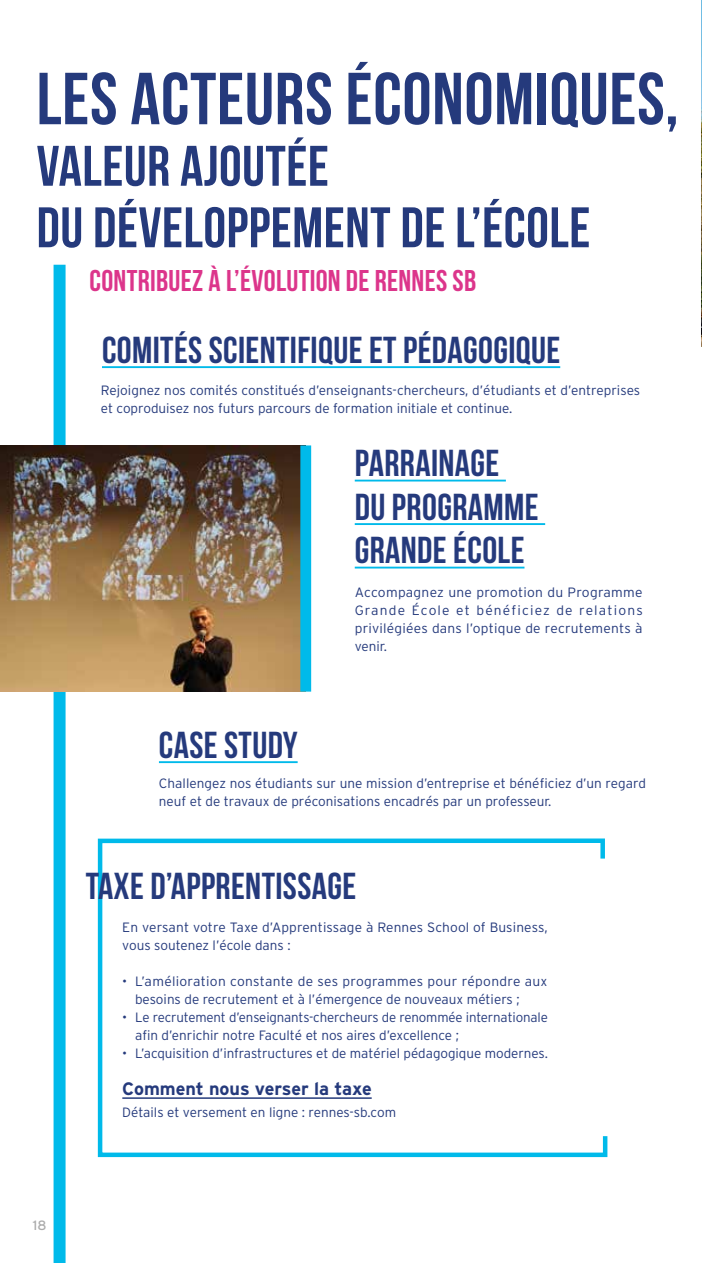
<style>
.page{position:relative;width:702px;height:1263px;background:#fff}
.page>*{position:absolute;margin:0;border:0;box-sizing:border-box;transform-origin:0 0}
.t1{font:700 73.5px "Bebas Neue";letter-spacing:.01em;color:#253a7c}
.t2{font:700 57px/61.5px "Bebas Neue";letter-spacing:.01em;color:#253a7c}
.t3{font:700 37.5px/43.5px "Bebas Neue";letter-spacing:.01em;color:#253a7c}
.t4{font:700 30px "Bebas Neue";letter-spacing:.01em;color:#dc358b}
.t5{font:700 18px "Interstate";color:#253a7c}
.t6{font:300 13.5px/18px "Interstate";color:#253a7c}
.t7{font:13.5px "Interstate";color:#acacac}
</style>
<div class="page">
<svg style="left:97px;top:838px;width:511px;height:320px"></svg>
<img style="left:701px;top:0;width:1px;height:347px">
<div style="left:54px;top:265px;width:12px;height:998px;background:#00baea"></div>
<hr style="left:102px;top:366px;width:458px;height:2px;background:#00baea">
<hr style="left:159px;top:761px;width:138px;height:2px;background:#00baea">
<hr style="left:355px;top:480px;width:151px;height:1px;background:#00baea">
<hr style="left:355px;top:523px;width:190px;height:2px;background:#00baea">
<hr style="left:355px;top:567px;width:169px;height:1px;background:#00baea">
<img style="left:0;top:445px;width:300px;height:247px">
<hr style="left:122px;top:1097px;width:249px;height:2px;background:#253a7c">
<hr style="left:701px;top:378px;width:1px;height:30px;background:#00baea">
<div style="left:300px;top:445px;width:11px;height:247px;background:#00baea"></div>
<h1 class="t1" style="left:37px;top:59px;width:643px">LES ACTEURS ÉCONOMIQUES,</h1>
<h2 class="t2" style="left:37px;top:135px;width:555px">VALEUR AJOUTÉE<br>DU DÉVELOPPEMENT DE L’ÉCOLE</h2>
<h3 class="t4" style="left:90px;top:265px;width:388px">CONTRIBUEZ À L’ÉVOLUTION DE RENNES SB</h3>
<h3 class="t3" style="left:102px;top:328px;width:459px">COMITÉS SCIENTIFIQUE ET PÉDAGOGIQUE</h3>
<p class="t6" style="left:101px;top:381px;width:541px">Rejoignez nos comités constitués d’enseignants-chercheurs, d’étudiants et d’entreprises et coproduisez nos futurs parcours de formation initiale et continue.</p>
<h3 class="t3" style="left:355px;top:441px;width:185px">PARRAINAGE<br>DU PROGRAMME<br>GRANDE ÉCOLE</h3>
<h3 class="t3" style="left:159px;top:723px;width:140px">CASE STUDY</h3>
<p class="t6" style="left:355px;top:583px;width:289px;text-align:justify">Accompagnez une promotion du Programme Grande École et bénéficiez de relations privilégiées dans l’optique de recrutements à venir.</p>
<p class="t6" style="left:159px;top:774px;width:488px">Challengez nos étudiants sur une mission d’entreprise et bénéficiez d’un regard neuf et de travaux de préconisations encadrés par un professeur.</p>
<h3 class="t3" style="left:86px;top:864px;width:272px">TAXE D’APPRENTISSAGE</h3>
<p class="t6" style="left:122px;top:918px;width:427px">En versant votre Taxe d’Apprentissage à Rennes School of Business, vous soutenez l’école dans :</p>
<p class="t6" style="left:135px;top:972px;width:414px;text-indent:-13px">• L’amélioration constante de ses programmes pour répondre aux besoins de recrutement et à l’émergence de nouveaux métiers ;</p>
<p class="t6" style="left:135px;top:1008px;width:414px;text-indent:-13px">• Le recrutement d’enseignants-chercheurs de renommée internationale afin d’enrichir notre Faculté et nos aires d’excellence ;</p>
<p class="t6" style="left:122px;top:1044px;width:427px">• L’acquisition d’infrastructures et de matériel pédagogique modernes.</p>
<p class="t7" style="left:33px;top:1218px;width:15px">18</p>
<h3 class="t5" style="left:122px;top:1078px;width:251px">Comment nous verser la taxe</h3>
<p class="t6" style="left:122px;top:1103px;width:275px">Détails et versement en ligne : rennes-sb.com</p>
</div>
